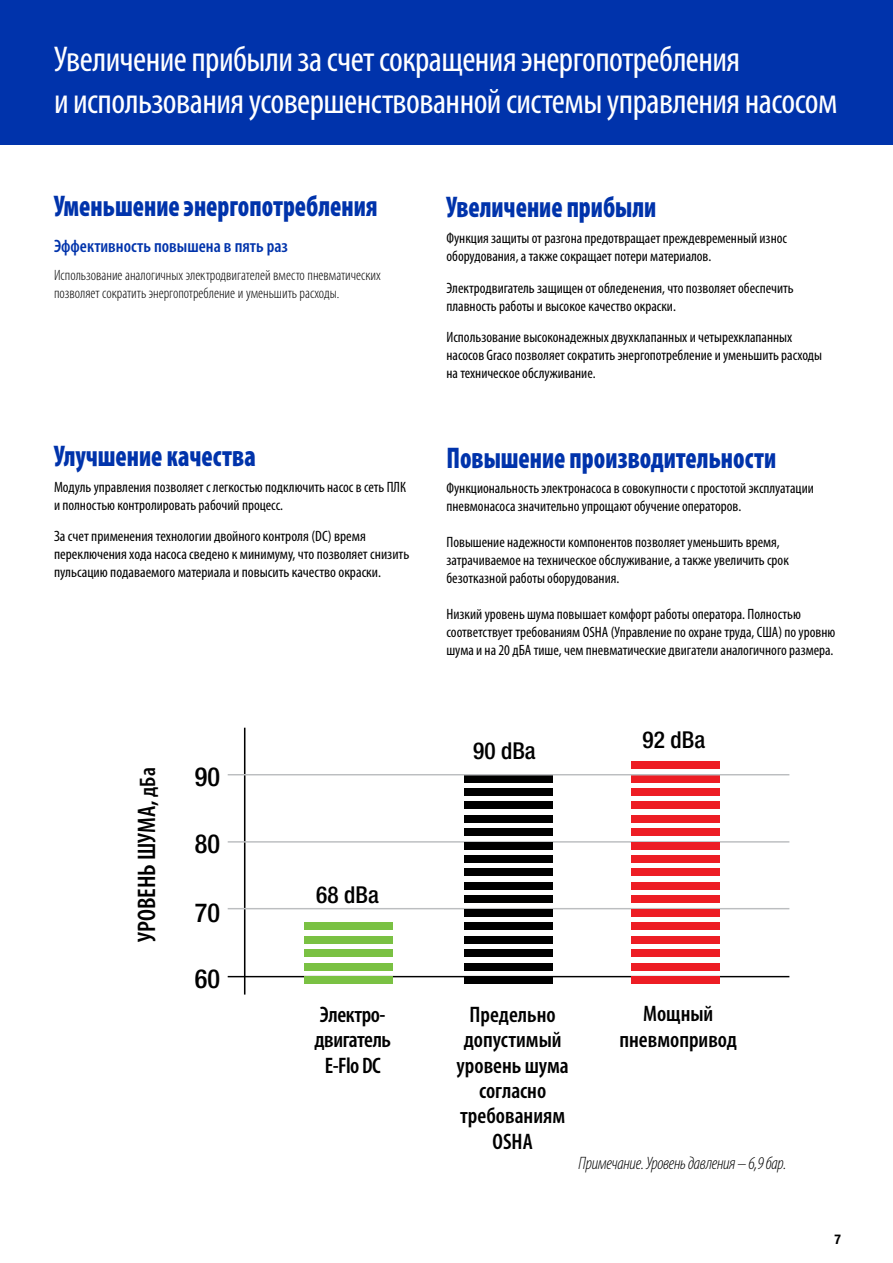
<style>
.page{position:relative;width:893px;height:1263px;background:#fff}
.page>*{position:absolute;margin:0;border:0;box-sizing:border-box;transform-origin:0 0}
.t1{font:condensed 36px/42px "Myriad Pro";letter-spacing:-.015em;color:#fff}
.t2{font:900 condensed 30px "Myriad Pro";color:#0033ab;scale:.85 1}
.t3{font:500 condensed 26.25px "Helvetica Neue LT Std";color:#000}
.t4{font:600 condensed 25.5px "Myriad Pro";color:#000}
.t5{font:500 condensed 23.4px "Helvetica Neue LT Std";color:#000}
.t6{font:600 condensed 22.5px/25.5px "Myriad Pro";color:#000;text-align:center}
.t7{font:600 condensed 22.5px/25.5px "Myriad Pro";letter-spacing:-.02em;color:#000;text-align:center}
.t8{font:italic 300 condensed 18px "Myriad Pro";letter-spacing:-.02em;color:#000}
.t9{font:600 condensed 18px "Myriad Pro";color:#0033ab}
.t10{font:condensed 15px/18px "Myriad Pro";color:#000}
.t11{font:300 condensed 15px/18px "Myriad Pro";color:#000}
.t12{font:700 condensed 13.5px "Helvetica Neue LT Std";color:#000}
.s1{font-size:22.5px}
</style>
<div class="page">
<div style="left:0;top:0;width:893px;height:145px;background:#0033ab"></div>
<hr style="left:228px;top:976px;width:561px;height:1px;background:#000">
<hr style="left:244px;top:728px;width:1px;height:266px;background:#000">
<hr style="left:228px;top:908px;width:561px;height:1px;background:#bcbec0">
<hr style="left:228px;top:841px;width:561px;height:2px;background:#bcbec0">
<div style="left:464px;top:909px;width:89px;height:7px;background:#000"></div>
<div style="left:464px;top:896px;width:89px;height:7px;background:#000"></div>
<div style="left:464px;top:882px;width:89px;height:7px;background:#000"></div>
<div style="left:464px;top:869px;width:89px;height:7px;background:#000"></div>
<div style="left:464px;top:855px;width:89px;height:7px;background:#000"></div>
<div style="left:464px;top:842px;width:89px;height:7px;background:#000"></div>
<div style="left:464px;top:829px;width:89px;height:7px;background:#000"></div>
<div style="left:464px;top:815px;width:89px;height:7px;background:#000"></div>
<div style="left:464px;top:802px;width:89px;height:7px;background:#000"></div>
<div style="left:464px;top:788px;width:89px;height:7px;background:#000"></div>
<div style="left:464px;top:775px;width:89px;height:7px;background:#000"></div>
<div style="left:304px;top:923px;width:89px;height:7px;background:#7ac143"></div>
<div style="left:631px;top:909px;width:88px;height:7px;background:#ed1d24"></div>
<div style="left:464px;top:923px;width:89px;height:7px;background:#000"></div>
<div style="left:631px;top:923px;width:88px;height:7px;background:#ed1d24"></div>
<div style="left:304px;top:936px;width:89px;height:7px;background:#7ac143"></div>
<div style="left:464px;top:936px;width:89px;height:7px;background:#000"></div>
<div style="left:631px;top:936px;width:88px;height:7px;background:#ed1d24"></div>
<div style="left:304px;top:950px;width:89px;height:7px;background:#7ac143"></div>
<div style="left:464px;top:950px;width:89px;height:7px;background:#000"></div>
<div style="left:631px;top:950px;width:88px;height:7px;background:#ed1d24"></div>
<div style="left:304px;top:963px;width:89px;height:7px;background:#7ac143"></div>
<div style="left:464px;top:963px;width:89px;height:7px;background:#000"></div>
<div style="left:631px;top:963px;width:88px;height:7px;background:#ed1d24"></div>
<div style="left:304px;top:977px;width:89px;height:7px;background:#7ac143"></div>
<div style="left:464px;top:977px;width:89px;height:7px;background:#000"></div>
<div style="left:631px;top:977px;width:88px;height:7px;background:#ed1d24"></div>
<div style="left:631px;top:896px;width:88px;height:7px;background:#ed1d24"></div>
<div style="left:631px;top:882px;width:88px;height:7px;background:#ed1d24"></div>
<div style="left:631px;top:869px;width:88px;height:7px;background:#ed1d24"></div>
<div style="left:631px;top:855px;width:88px;height:7px;background:#ed1d24"></div>
<div style="left:631px;top:842px;width:88px;height:7px;background:#ed1d24"></div>
<div style="left:631px;top:829px;width:88px;height:7px;background:#ed1d24"></div>
<div style="left:631px;top:815px;width:88px;height:7px;background:#ed1d24"></div>
<div style="left:631px;top:802px;width:88px;height:7px;background:#ed1d24"></div>
<div style="left:631px;top:788px;width:88px;height:7px;background:#ed1d24"></div>
<div style="left:631px;top:775px;width:88px;height:7px;background:#ed1d24"></div>
<div style="left:631px;top:762px;width:88px;height:7px;background:#ed1d24"></div>
<hr style="left:228px;top:774px;width:561px;height:1px;background:#bcbec0">
<h1 class="t1" style="left:54px;top:37px;width:785px">Увеличение прибыли за счет сокращения энергопотребления<br>и использования усовершенствованной системы управления насосом</h1>
<h2 class="t2" style="left:54px;top:186px;width:382px">Уменьшение энергопотребления</h2>
<p class="t9" style="left:54px;top:234px;width:236px">Эффективность повышена в пять раз</p>
<p class="t11" style="left:54px;top:266px;width:328px">Использование аналогичных электродвигателей вместо пневматических позволяет сократить энергопотребление и уменьшить расходы.</p>
<h2 class="t2" style="left:54px;top:437px;width:239px">Улучшение качества</h2>
<p class="t10" style="left:54px;top:477px;width:353px">Модуль управления позволяет с легкостью подключить насос в сеть ПЛК и полностью контролировать рабочий процесс.</p>
<p class="t10" style="left:54px;top:527px;width:357px">За счет применения технологии двойного контроля (DC) время переключения хода насоса сведено к минимуму, что позволяет снизить пульсацию подаваемого материала и повысить качество окраски.</p>
<h3 class="t4" style="left:131px;top:942px;width:176px;rotate:-90deg">УРОВЕНЬ ШУМА, <span class="s1">дБа</span></h3>
<h3 class="t3" style="left:195px;top:761px;width:27px">90</h3>
<h3 class="t3" style="left:195px;top:828px;width:27px">80</h3>
<h3 class="t3" style="left:195px;top:897px;width:27px">70</h3>
<h3 class="t3" style="left:195px;top:963px;width:27px">60</h3>
<h3 class="t5" style="left:316px;top:880px;width:64px">68 dBa</h3>
<h2 class="t2" style="left:446px;top:188px;width:248px">Увеличение прибыли</h2>
<p class="t10" style="left:446px;top:229px;width:342px">Функция защиты от разгона предотвращает преждевременный износ оборудования, а также сокращает потери материалов.</p>
<p class="t10" style="left:446px;top:278px;width:349px">Электродвигатель защищен от обледенения, что позволяет обеспечить плавность работы и высокое качество окраски.</p>
<p class="t10" style="left:446px;top:328px;width:377px">Использование высоконадежных двухклапанных и четырехклапанных насосов Graco позволяет сократить энергопотребление и уменьшить расходы на техническое обслуживание.</p>
<h2 class="t2" style="left:446px;top:438px;width:389px">Повышение производительности</h2>
<p class="t10" style="left:446px;top:479px;width:369px">Функциональность электронасоса в совокупности с простотой эксплуатации пневмонасоса значительно упрощают обучение операторов.</p>
<p class="t10" style="left:446px;top:533px;width:344px">Повышение надежности компонентов позволяет уменьшить время, затрачиваемое на техническое обслуживание, а также увеличить срок безотказной работы оборудования.</p>
<p class="t10" style="left:446px;top:605px;width:390px">Низкий уровень шума повышает комфорт работы оператора. Полностью соответствует требованиям OSHA (Управление по охране труда, США) по уровню шума и на 20 дБА тише, чем пневматические двигатели аналогичного размера.</p>
<h3 class="t5" style="left:473px;top:737px;width:64px">90 dBa</h3>
<h3 class="t5" style="left:643px;top:725px;width:64px">92 dBa</h3>
<h3 class="t7" style="left:315px;top:1001px;width:78px">Электро&shy;двигатель<br>E-Flo DC</h3>
<h3 class="t6" style="left:457px;top:1001px;width:114px">Предельно допустимый уровень шума согласно требованиям<br>OSHA</h3>
<h3 class="t6" style="left:619px;top:1001px;width:119px">Мощный пневмопривод</h3>
<p class="t8" style="left:579px;top:1152px;width:209px">Примечание. Уровень давления – 6,9 бар.</p>
<p class="t12" style="left:834px;top:1231px;width:8px">7</p>
</div>
